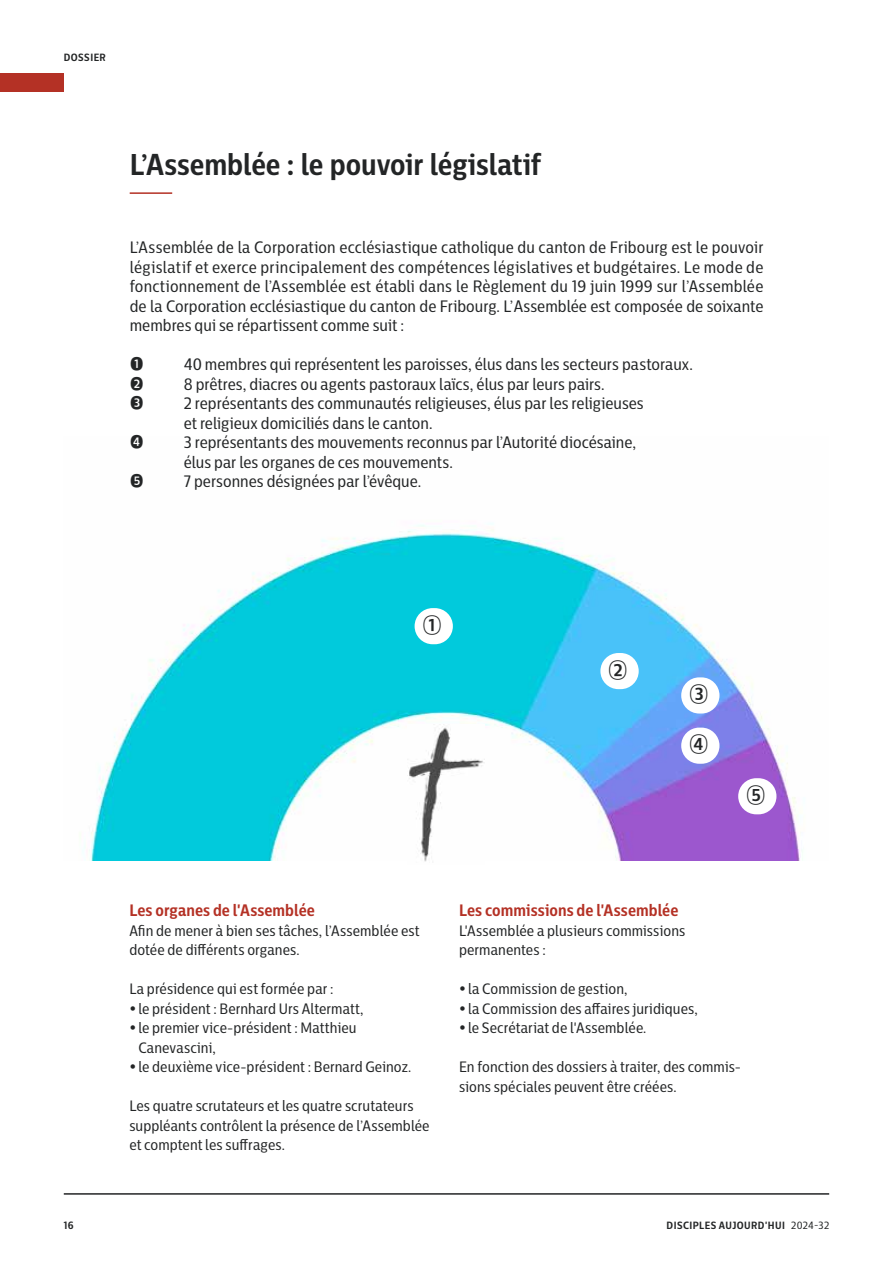
<style>
.page{position:relative;width:893px;height:1263px;background:#fff}
.page>*{position:absolute;margin:0;border:0;box-sizing:border-box;transform-origin:0 0}
.t1{font:700 30px "Centrale Sans Cnd";letter-spacing:-.005em;color:#232526}
.t2{font:30px/50.2px "Centrale Sans Cnd";color:#232526}
.t3{font:21px "Centrale Sans Cnd";color:#232526}
.t4{font:16.5px/19.5px "Centrale Sans Cnd";color:#232526}
.t5{font:700 16.5px "Centrale Sans Cnd";letter-spacing:.005em;color:#b43125}
.t6{font:15px/19.5px "Centrale Sans Cnd";letter-spacing:.005em;color:#232526}
.t7{font:700 10.5px "Centrale Sans Cnd";letter-spacing:.045em;color:#232526}
.s1{font-weight:400}
</style>
<div class="page">
<hr style="left:64px;top:1193px;width:765px;height:2px;background:#232526">
<div style="left:0;top:73px;width:64px;height:18px;background:#b43125"></div>
<img style="left:82px;top:523px;width:719px;height:337px">
<hr style="left:130px;top:192px;width:42px;height:2px;background:#b43125">
<div style="left:600px;top:653px;width:39px;height:36px;background:#fff;border-radius:18px"></div>
<div style="left:681px;top:677px;width:38px;height:36px;background:#fff;border-radius:18px"></div>
<div style="left:681px;top:728px;width:38px;height:36px;background:#fff;border-radius:18px"></div>
<div style="left:738px;top:778px;width:38px;height:36px;background:#fff;border-radius:18px"></div>
<div style="left:415px;top:608px;width:38px;height:36px;background:#fff;border-radius:18px"></div>
<img style="left:408px;top:724px;width:76px;height:138px">
<p class="t7" style="left:64px;top:51px;width:44px">DOSSIER</p>
<h1 class="t1" style="left:130px;top:145px;width:413px">L’Assemblée : le pouvoir législatif</h1>
<p class="t4" style="left:130px;top:237px;width:635px;text-align:justify">L’Assemblée de la Corporation ecclésiastique catholique du canton de Fribourg est le pouvoir législatif et exerce principalement des compétences législatives et budgétaires. Le mode de fonctionnement de l’Assemblée est établi dans le Règlement du 19 juin 1999 sur l’Assemblée de la Corporation ecclésiastique du canton de Fribourg. L’ Assemblée est composée de soixante membres qui se répartissent comme suit :</p>
<p class="t3" style="left:130px;top:350px;width:16px">❶</p>
<p class="t4" style="left:184px;top:354px;width:511px">40 membres qui représentent les paroisses, élus dans les secteurs pastoraux.</p>
<p class="t3" style="left:130px;top:369px;width:16px">❷</p>
<p class="t4" style="left:184px;top:374px;width:422px">8 prêtres, diacres ou agents pastoraux laïcs, élus par leurs pairs.</p>
<p class="t3" style="left:130px;top:389px;width:16px">❸</p>
<p class="t4" style="left:184px;top:393px;width:462px">2 représentants des communautés religieuses, élus par les religieuses et religieux domiciliés dans le canton.</p>
<p class="t3" style="left:130px;top:428px;width:16px">❹</p>
<p class="t4" style="left:184px;top:432px;width:454px">3 représentants des mouvements reconnus par l’Autorité diocésaine, élus par les organes de ces mouvements.</p>
<p class="t3" style="left:130px;top:467px;width:16px">❺</p>
<p class="t4" style="left:184px;top:471px;width:239px">7 personnes désignées par l’évêque.</p>
<h1 class="t2" style="left:422px;top:597px;width:22px">①</h1>
<h1 class="t2" style="left:608px;top:642px;width:22px">②</h1>
<h1 class="t2" style="left:689px;top:667px;width:22px">③<br>④</h1>
<h1 class="t2" style="left:746px;top:767px;width:22px">⑤</h1>
<p class="t5" style="left:129px;top:900px;width:187px">Les organes de l'Assemblée</p>
<p class="t6" style="left:129px;top:920px;width:292px">Afin de mener à bien ses tâches, l’Assemblée est dotée de différents organes.</p>
<p class="t6" style="left:129px;top:979px;width:206px">La présidence qui est formée par :</p>
<p class="t6" style="left:129px;top:998px;width:236px">•le président : Bernhard Urs Altermatt,</p>
<p class="t6" style="left:138px;top:1018px;width:220px;text-indent:-9px">• le premier vice-président : Matthieu<br>Canevascini,</p>
<p class="t6" style="left:129px;top:1057px;width:283px">• le deuxième vice-président : Bernard Geinoz.</p>
<p class="t6" style="left:129px;top:1096px;width:302px">Les quatre scrutateurs et les quatre scrutateurs suppléants contrôlent la présence de l’Assemblée et comptent les suffrages.</p>
<p class="t5" style="left:459px;top:900px;width:221px">Les commissions de l'Assemblée</p>
<p class="t6" style="left:459px;top:920px;width:228px">L'Assemblée a plusieurs commissions permanentes :</p>
<p class="t6" style="left:459px;top:979px;width:170px">•la Commission de gestion,</p>
<p class="t6" style="left:459px;top:998px;width:240px">• la Commission des affaires juridiques,</p>
<p class="t6" style="left:459px;top:1018px;width:189px">• le Secrétariat de l'Assemblée.</p>
<p class="t6" style="left:459px;top:1057px;width:283px">En fonction des dossiers à traiter, des commis&shy;sions spéciales peuvent être créées.</p>
<p class="t7" style="left:64px;top:1219px;width:11px">16</p>
<p class="t7" style="left:667px;top:1219px;width:164px">DISCIPLES AUJOURD'HUI <span class="s1">2024-32</span></p>
</div>
